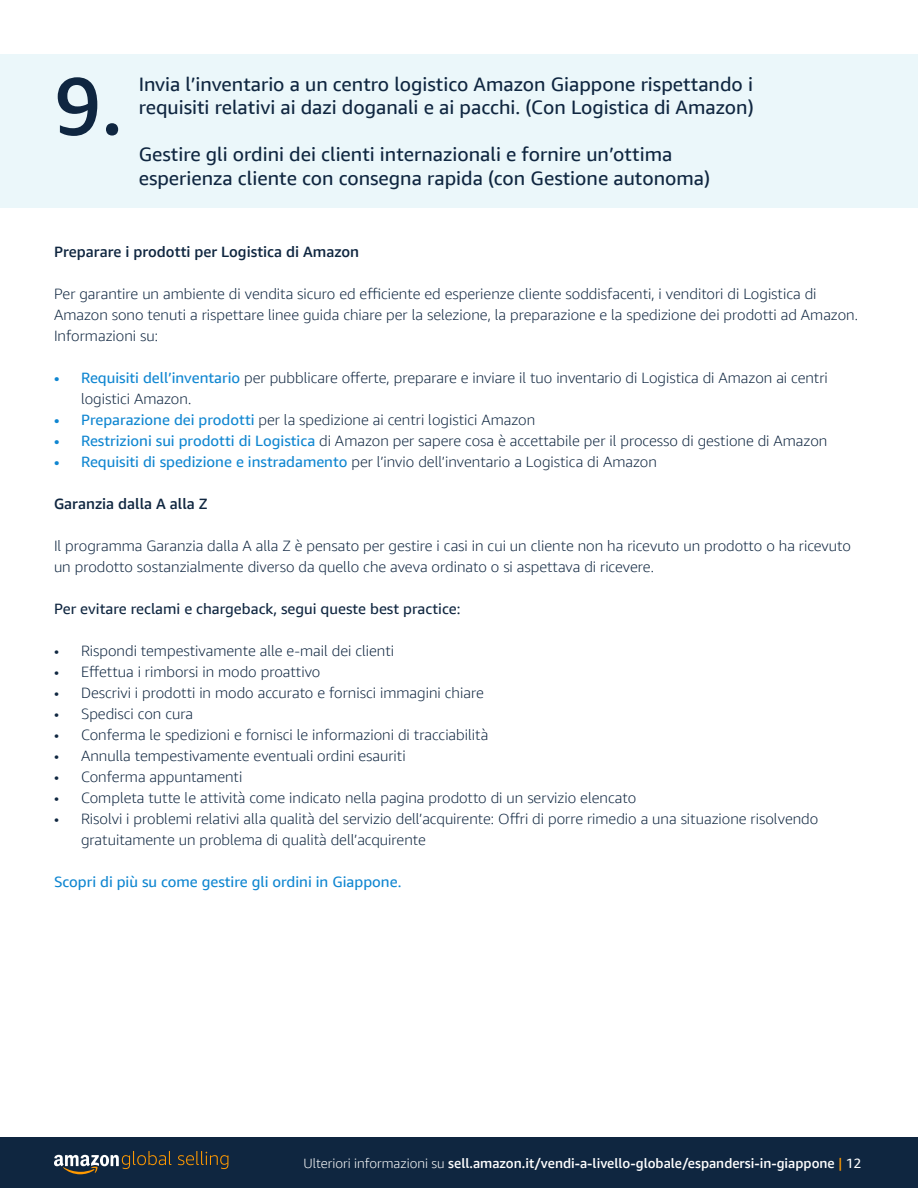
<style>
.page{position:relative;width:918px;height:1188px;background:#fff}
.page>*{position:absolute;margin:0;border:0;box-sizing:border-box;transform-origin:0 0}
.t1{font:500 81px "Amazon Ember";color:#0f2640}
.t2{font:19.5px/23.4px "Amazon Ember Display";color:#0f2640}
.t3{font:300 15px/21px "Amazon Ember Display";color:#0f2640}
.t4{font:500 15px "Amazon Ember Display";color:#0f2640}
.t5{font:15px "Amazon Ember Display";color:#0f2640}
.t6{font:15px "Amazon Ember Display";color:#0f86d1}
.t7{font:500 13.5px "Amazon Ember Display";color:#fff}
.s1{font-weight:400;color:#0f86d1}
.s2{font-weight:300}
.s3{font-weight:400;color:#f90}
.s4{font-weight:400}
</style>
<div class="page">
<div style="left:0;top:1137px;width:918px;height:51px;background:#0f2640"></div>
<svg style="left:54px;top:1151px;width:174px;height:23px"></svg>
<div style="left:0;top:54px;width:918px;height:153px;background:#ebf7fa"></div>
<h1 class="t1" style="left:54px;top:56px;width:70px">9.</h1>
<h2 class="t2" style="left:139px;top:73px;width:617px">Invia l’inventario a un centro logistico Amazon Giappone rispettando i requisiti relativi ai dazi doganali e ai pacchi. (Con Logistica di Amazon)</h2>
<h2 class="t2" style="left:139px;top:143px;width:573px">Gestire gli ordini dei clienti internazionali e fornire un’ottima esperienza cliente con consegna rapida (con Gestione autonoma)</h2>
<p class="t4" style="left:54px;top:243px;width:307px">Preparare i prodotti per Logistica di Amazon</p>
<p class="t3" style="left:54px;top:284px;width:805px">Per garantire un ambiente di vendita sicuro ed efficiente ed esperienze cliente soddisfacenti, i venditori di Logistica di<br>Amazon sono tenuti a rispettare linee guida chiare per la selezione, la preparazione e la spedizione dei prodotti ad Amazon.<br>Informazioni su:</p>
<p class="t3" style="left:81px;top:368px;width:748px;text-indent:-27px"><span class="s1">• Requisiti dell’inventario</span> per pubblicare offerte, preparare e inviare il tuo inventario di Logistica di Amazon ai centri logistici Amazon.</p>
<p class="t3" style="left:54px;top:410px;width:483px"><span class="s1">• Preparazione dei prodotti</span> per la spedizione ai centri logistici Amazon</p>
<p class="t3" style="left:54px;top:431px;width:775px"><span class="s1">• Restrizioni sui prodotti di Logistica</span> di Amazon per sapere cosa è accettabile per il processo di gestione di Amazon</p>
<p class="t3" style="left:54px;top:452px;width:604px"><span class="s1">• Requisiti di spedizione e instradamento</span> per l’invio dell’inventario a Logistica di Amazon</p>
<p class="t4" style="left:54px;top:495px;width:155px">Garanzia dalla A alla Z</p>
<p class="t3" style="left:54px;top:536px;width:799px">Il programma Garanzia dalla A alla Z è pensato per gestire i casi in cui un cliente non ha ricevuto un prodotto o ha ricevuto un prodotto sostanzialmente diverso da quello che aveva ordinato o si aspettava di ricevere.</p>
<p class="t5" style="left:54px;top:600px;width:408px">Per evitare reclami e chargeback, segui queste best practice:</p>
<p class="t3" style="left:54px;top:641px;width:342px">• Rispondi tempestivamente alle e-mail dei clienti</p>
<p class="t3" style="left:54px;top:662px;width:268px">• Effettua i rimborsi in modo proattivo</p>
<p class="t3" style="left:54px;top:683px;width:431px">• Descrivi i prodotti in modo accurato e fornisci immagini chiare</p>
<p class="t3" style="left:54px;top:704px;width:141px">• Spedisci con cura</p>
<p class="t3" style="left:54px;top:725px;width:436px">• Conferma le spedizioni e fornisci le informazioni di tracciabilità</p>
<p class="t3" style="left:54px;top:746px;width:353px">• Annulla tempestivamente eventuali ordini esauriti</p>
<p class="t3" style="left:54px;top:767px;width:190px">• Conferma appuntamenti</p>
<p class="t3" style="left:54px;top:788px;width:584px">• Completa tutte le attività come indicato nella pagina prodotto di un servizio elencato</p>
<p class="t3" style="left:81px;top:809px;width:739px;text-indent:-27px">• Risolvi i problemi relativi alla qualità del servizio dell’acquirente: Offri di porre rimedio a una situazione risolvendo gratuitamente un problema di qualità dell’acquirente</p>
<p class="t6" style="left:54px;top:873px;width:349px">Scopri di più su come gestire gli ordini in Giappone.</p>
<p class="t7" style="left:303px;top:1154px;width:560px"><span class="s2">Ulteriori informazioni su</span> sell.amazon.it/vendi-a-livello-globale/espandersi-in-giappone <span class="s3">|</span> <span class="s4">12</span></p>
</div>
